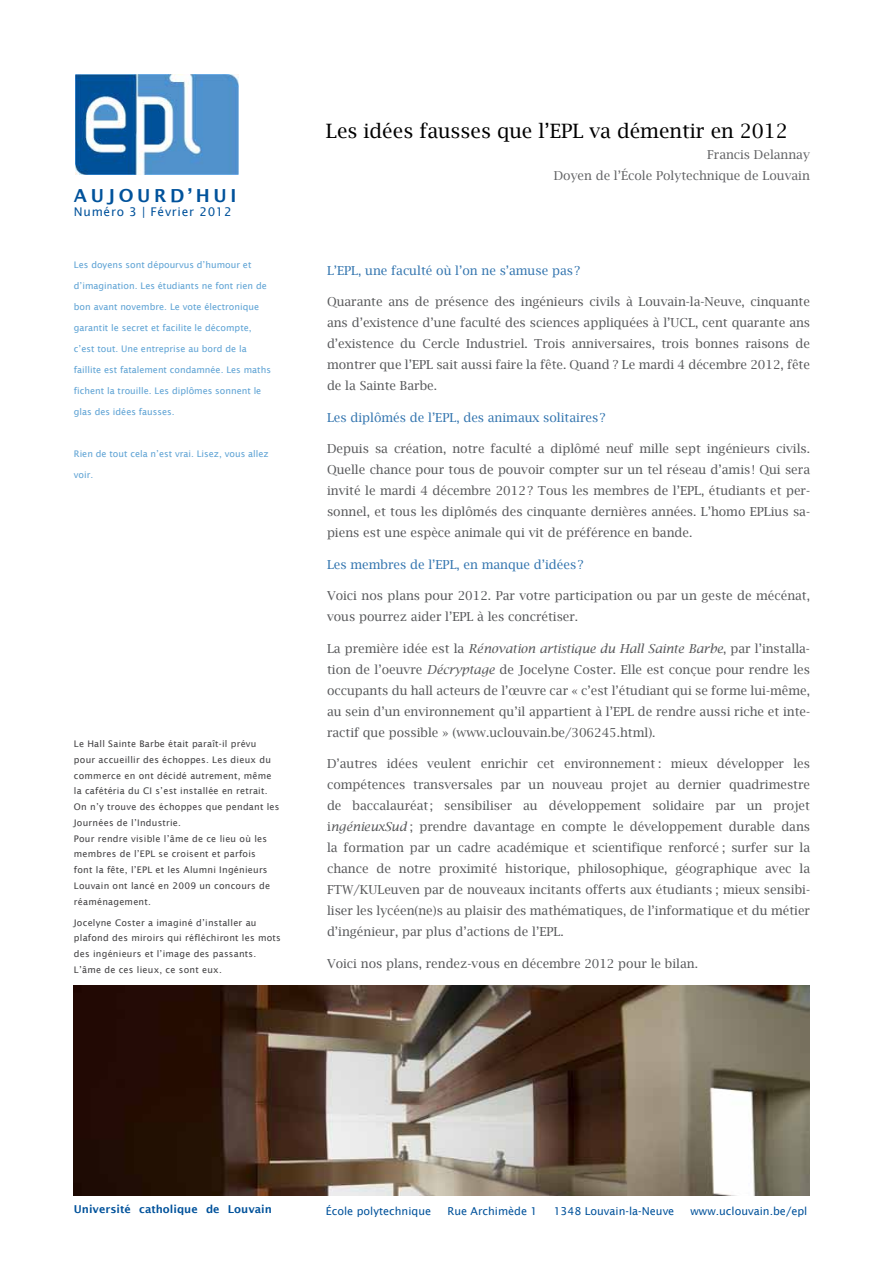
<style>
.page{position:relative;width:893px;height:1263px;background:#fff}
.page>*{position:absolute;margin:0;border:0;box-sizing:border-box;transform-origin:0 0}
.t1{font:19.8px "Lucida Bright";color:#000}
.t2{font:700 18px "Lucida Grande";letter-spacing:.2em;color:#00529b}
.t3{font:12.45px/21px "Lucida Bright";color:#58595b;text-align:justify}
.t4{font:12.45px "Lucida Bright";color:#3375af}
.t5{font:12.3px/21px "Lucida Bright";color:#636466;text-align:right}
.t6{font:12px "Lucida Sans";letter-spacing:.06em;color:#00529b}
.t7{font:10.95px "Lucida Sans";color:#00529b}
.t8{font:600 10.95px "Lucida Sans";color:#00529b}
.t9{font:9.15px/15.8px "Lucida Sans";letter-spacing:.025em;color:#414042}
.t10{font:9.15px "Lucida Sans";color:#5da2d4}
.s1{font-style:italic}
</style>
<div class="page">
<img style="left:75px;top:74px;width:164px;height:101px">
<img style="left:74px;top:986px;width:735px;height:210px">
<h2 class="t2" style="left:74px;top:181px;width:164px">AUJOURD’HUI</h2>
<p class="t6" style="left:74px;top:205px;width:159px">Numéro 3 | Février 2012</p>
<p class="t10" style="left:74px;top:260px;width:179px">Les doyens sont dépourvus d’humour et</p>
<p class="t10" style="left:74px;top:281px;width:194px">d’imagination. Les étudiants ne font rien de</p>
<p class="t10" style="left:74px;top:302px;width:187px">bon avant novembre. Le vote électronique</p>
<p class="t10" style="left:74px;top:323px;width:179px">garantit le secret et facilite le décompte,</p>
<p class="t10" style="left:74px;top:344px;width:174px">c’est tout. Une entreprise au bord de la</p>
<p class="t10" style="left:74px;top:365px;width:199px">faillite est fatalement condamnée. Les maths</p>
<p class="t10" style="left:74px;top:386px;width:189px">fichent la trouille. Les diplômes sonnent le</p>
<p class="t10" style="left:74px;top:407px;width:102px">glas des idées fausses.</p>
<p class="t10" style="left:74px;top:449px;width:196px">Rien de tout cela n’est vrai. Lisez, vous allez</p>
<p class="t10" style="left:74px;top:470px;width:21px">voir.</p>
<p class="t9" style="left:74px;top:736px;width:207px">Le Hall Sainte Barbe était paraît-il prévu pour accueillir des échoppes. Les dieux du commerce en ont décidé autrement, même la cafétéria du CI s’est installée en retrait.<br>On n’y trouve des échoppes que pendant les Journées de l’Industrie.<br>Pour rendre visible l’âme de ce lieu où les membres de l’EPL se croisent et parfois<br>font la fête, l’EPL et les Alumni Ingénieurs Louvain ont lancé en 2009 un concours de réaménagement.</p>
<p class="t9" style="left:74px;top:914px;width:208px">Jocelyne Coster a imaginé d’installer au plafond des miroirs qui réfléchiront les mots des ingénieurs et l’image des passants.<br>L’âme de ces lieux, ce sont eux.</p>
<h1 class="t1" style="left:326px;top:120px;width:463px">Les idées fausses que l’EPL va démentir en 2012</h1>
<p class="t5" style="left:554px;top:144px;width:258px">Francis Delannay<br>Doyen de l’École Polytechnique de Louvain</p>
<p class="t4" style="left:327px;top:263px;width:255px">L’EPL, une faculté où l’on ne s’amuse pas ?</p>
<p class="t3" style="left:327px;top:291px;width:485px">Quarante ans de présence des ingénieurs civils à Louvain-la-Neuve, cinquante ans d’existence d’une faculté des sciences appliquées à l’UCL, cent quarante ans d’existence du Cercle Industriel. Trois anniversaires, trois bonnes raisons de montrer que l’EPL sait aussi faire la fête. Quand ? Le mardi 4 décembre 2012, fête de la Sainte Barbe.</p>
<p class="t4" style="left:327px;top:410px;width:280px">Les diplômés de l’EPL, des animaux solitaires?</p>
<p class="t3" style="left:327px;top:438px;width:485px">Depuis sa création, notre faculté a diplômé neuf mille sept ingénieurs civils.<br>Quelle chance pour tous de pouvoir compter sur un tel réseau d’amis! Qui sera invité le mardi 4 décembre 2012? Tous les membres de l’EPL, étudiants et per&shy;sonnel, et tous les diplômés des cinquante dernières années. L’homo EPLius sa&shy;piens est une espèce animale qui vit de préférence en bande.</p>
<p class="t4" style="left:327px;top:557px;width:258px">Les membres de l’EPL, en manque d’idées?</p>
<p class="t3" style="left:327px;top:585px;width:484px">Voici nos plans pour 2012. Par votre participation ou par un geste de mécénat, vous pourrez aider l’EPL à les concrétiser.</p>
<p class="t3" style="left:327px;top:638px;width:485px">La première idée est la <span class="s1">Rénovation artistique du Hall Sainte Barbe</span>, par l’installa&shy;tion de l’oeuvre <span class="s1">Décryptage</span> de Jocelyne Coster. Elle est conçue pour rendre les occupants du hall acteurs de l’œuvre car « c’est l’étudiant qui se forme lui-même, au sein d’un environnement qu’il appartient à l’EPL de rendre aussi riche et inte&shy;ractif que possible » (www.uclouvain.be/306245.html).</p>
<p class="t3" style="left:327px;top:753px;width:485px">D’autres idées veulent enrichir cet environnement : mieux développer les compétences transversales par un nouveau projet au dernier quadrimestre de baccalauréat; sensibiliser au développement solidaire par un projet i<span class="s1">ngénieuxSud</span> ; prendre davantage en compte le développement durable dans la formation par un cadre académique et scientifique renforcé ; surfer sur la chance de notre proximité historique, philosophique, géographique avec la FTW/KULeuven par de nouveaux incitants offerts aux étudiants ; mieux sensibi&shy;liser les lycéen(ne)s au plaisir des mathématiques, de l’informatique et du métier d’ingénieur, par plus d’actions de l’EPL.</p>
<p class="t3" style="left:327px;top:953px;width:372px">Voici nos plans, rendez-vous en décembre 2012 pour le bilan.</p>
<p class="t8" style="left:74px;top:1202px;width:200px">Université catholique de Louvain</p>
<p class="t7" style="left:326px;top:1205px;width:107px">École polytechnique</p>
<p class="t7" style="left:447px;top:1205px;width:92px">Rue Archimède 1</p>
<p class="t7" style="left:554px;top:1205px;width:122px">1348 Louvain-la-Neuve</p>
<p class="t7" style="left:691px;top:1205px;width:118px">www.uclouvain.be/epl</p>
</div>
